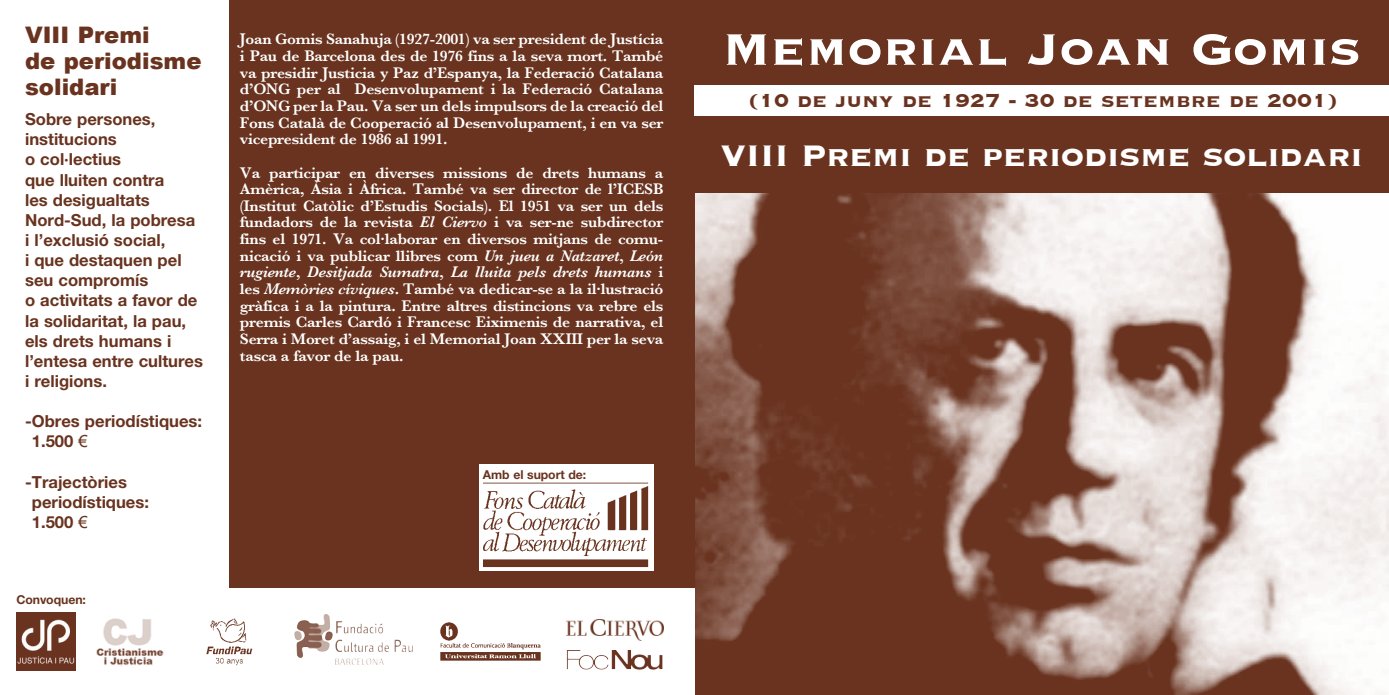
<style>
.page{position:relative;width:1389px;height:695px;background:#fff}
.page>*{position:absolute;margin:0;border:0;box-sizing:border-box;transform-origin:0 0}
.t1{font:700 57.75px "Copperplate";color:#fff}
.t2{font:700 38.5px "Copperplate";letter-spacing:-.015em;color:#fff}
.t3{font:700 24.5px "Copperplate";color:#69331f}
.t4{font:900 22.75px/26.2px "Arial";color:#69331f}
.t5{font:700 16.62px/20.1px "Helvetica Neue";color:#69331f}
.t6{font:600 15.75px/16.6px "Baskerville";letter-spacing:-.015em;color:#fff;text-align:justify}
.t7{font:700 12.25px "Helvetica Neue";letter-spacing:-.005em;color:#69331f}
.s1{font-family:"Arial";font-weight:400}
.s2{font-style:italic}
</style>
<div class="page">
<img style="left:694px;top:192px;width:695px;height:502px">
<div style="left:229px;top:0;width:465px;height:588px;background:#69331f"></div>
<div style="left:479px;top:464px;width:174px;height:106px;background:#fff"></div>
<img style="left:484px;top:482px;width:165px;height:86px">
<div style="left:694px;top:0;width:695px;height:192px;background:#69331f"></div>
<div style="left:694px;top:85px;width:695px;height:31px;background:#fff"></div>
<img style="left:96px;top:618px;width:68px;height:48px">
<img style="left:17px;top:612px;width:59px;height:58px">
<img style="left:206px;top:618px;width:47px;height:47px">
<img style="left:296px;top:614px;width:29px;height:44px">
<img style="left:566px;top:619px;width:97px;height:21px">
<img style="left:611px;top:650px;width:16px;height:19px">
<img style="left:440px;top:622px;width:100px;height:38px">
<h3 class="t4" style="left:25px;top:21px;width:178px">VIII Premi<br>de periodisme solidari</h3>
<p class="t5" style="left:25px;top:109px;width:179px">Sobre persones, institucions<br>o col·lectius<br>que lluiten contra<br>les desigualtats<br>Nord-Sud, la pobresa i l’exclusió social,<br>i que destaquen pel seu compromís<br>o activitats a favor de la solidaritat, la pau, els drets humans i l’entesa entre cultures i religions.</p>
<p class="t5" style="left:32px;top:411px;width:172px;text-indent:-7px">-Obres periodístiques:<br>1.500 <span class="s1">€</span></p>
<p class="t5" style="left:32px;top:471px;width:119px;text-indent:-7px">-Trajectòries periodístiques:<br>1.500 <span class="s1">€</span></p>
<p class="t7" style="left:16px;top:591px;width:71px">Convoquen:</p>
<p class="t6" style="left:240px;top:31px;width:425px">Joan Gomis Sanahuja (1927-2001) va ser president de Justícia i Pau de Barcelona des de 1976 fins a la seva mort. També va presidir Justicia y Paz d’Espanya, la Federació Catalana d’ONG per al Desenvolupament i la Federació Catalana d’ONG per la Pau. Va ser un dels impulsors de la creació del Fons Català de Cooperació al Desenvolupament, i en va ser vicepresident de 1986 al 1991.</p>
<p class="t6" style="left:240px;top:164px;width:425px">Va participar en diverses missions de drets humans a Amèrica, Àsia i Àfrica. També va ser director de l’ICESB (Institut Catòlic d’Estudis Socials). El 1951 va ser un dels fundadors de la revista <span class="s2">El Ciervo</span> i va ser-ne subdirector fins el 1971. Va col·laborar en diversos mitjans de comu&shy;nicació i va publicar llibres com <span class="s2">Un jueu a Natzaret</span>, <span class="s2">León rugiente</span>, <span class="s2">Desitjada Sumatra</span>, <span class="s2">La lluita pels drets humans</span> i les <span class="s2">Memòries cíviques</span>. També va dedicar-se a la il·lustració gràfica i a la pintura. Entre altres distincions va rebre els premis Carles Cardó i Francesc Eiximenis de narrativa, el Serra i Moret d’assaig, i el Memorial Joan XXIII per la seva tasca a favor de la pau.</p>
<p class="t7" style="left:483px;top:467px;width:105px">Amb el suport de:</p>
<h1 class="t1" style="left:722px;top:12px;width:640px">Memorial Joan Gomis</h1>
<h3 class="t3" style="left:748px;top:84px;width:591px">(10 de juny de 1927 - 30 de setembre de 2001)</h3>
<h2 class="t2" style="left:720px;top:131px;width:644px">VIII Premi de periodisme solidari</h2>
</div>
